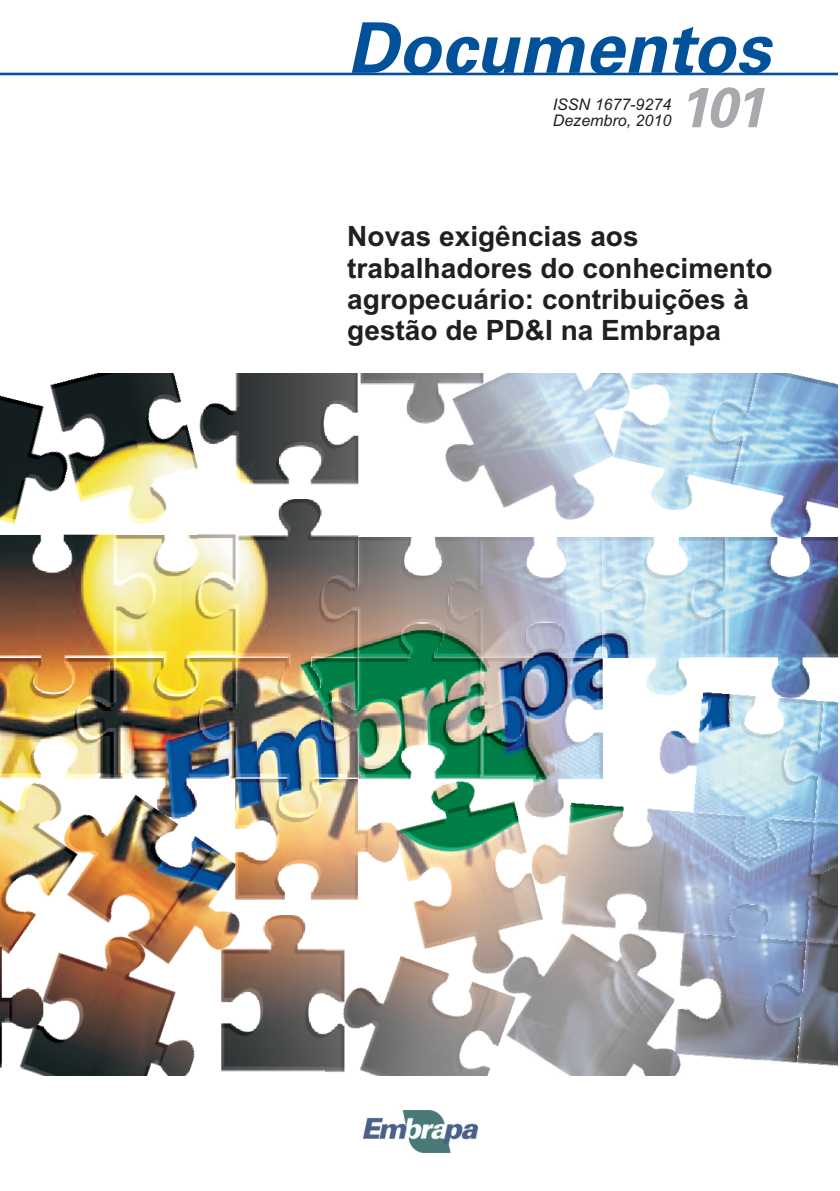
<style>
.page{position:relative;width:840px;height:1191px;background:#fff}
.page>*{position:absolute;margin:0;border:0;box-sizing:border-box;transform-origin:0 0}
.t1{font:italic 700 70px "Univers LT";color:#01529b}
.t2{font:italic 700 56.2px "Univers LT";color:#a8a9ad}
.t3{font:700 28px/31.2px "Arial";color:#231f20}
.t4{font:italic 16px/15.4px "Arial";color:#231f20}
</style>
<div class="page">
<img style="left:515px;top:936px;width:166px;height:140px">
<hr style="left:0;top:73px;width:837px;height:2px;background:#01529b">
<img style="left:0;top:539px;width:113px;height:119px">
<img style="left:0;top:385px;width:80px;height:186px">
<img style="left:0;top:658px;width:77px;height:96px">
<img style="left:0;top:754px;width:77px;height:157px">
<img style="left:51px;top:373px;width:148px;height:166px">
<img style="left:113px;top:535px;width:85px;height:123px">
<img style="left:77px;top:658px;width:122px;height:115px">
<img style="left:36px;top:773px;width:234px;height:145px">
<img style="left:20px;top:918px;width:203px;height:158px">
<img style="left:199px;top:373px;width:159px;height:111px">
<img style="left:198px;top:500px;width:160px;height:198px">
<img style="left:199px;top:658px;width:122px;height:161px">
<img style="left:236px;top:779px;width:151px;height:120px">
<img style="left:222px;top:915px;width:103px;height:156px">
<img style="left:325px;top:373px;width:97px;height:51px">
<img style="left:321px;top:537px;width:127px;height:86px">
<img style="left:321px;top:623px;width:159px;height:156px">
<img style="left:387px;top:769px;width:165px;height:218px">
<img style="left:325px;top:943px;width:190px;height:133px">
<img style="left:422px;top:373px;width:182px;height:187px">
<img style="left:448px;top:537px;width:154px;height:121px">
<img style="left:480px;top:622px;width:122px;height:196px">
<img style="left:527px;top:801px;width:156px;height:135px">
<img style="left:604px;top:373px;width:86px;height:138px">
<img style="left:602px;top:537px;width:87px;height:159px">
<img style="left:651px;top:689px;width:128px;height:173px">
<img style="left:683px;top:812px;width:122px;height:87px">
<img style="left:674px;top:899px;width:131px;height:163px">
<img style="left:690px;top:373px;width:147px;height:164px">
<img style="left:689px;top:537px;width:148px;height:162px">
<img style="left:779px;top:699px;width:58px;height:132px">
<img style="left:805px;top:785px;width:32px;height:122px">
<img style="left:760px;top:907px;width:77px;height:159px">
<img style="left:363px;top:1110px;width:114px;height:42px">
<img style="left:0;top:911px;width:43px;height:156px">
<h1 class="t1" style="left:347px;top:3px;width:424px">Documentos</h1>
<p class="t4" style="left:552px;top:99px;width:120px">ISSN 1677-9274<br>Dezembro, 2010</p>
<h2 class="t2" style="left:677px;top:71px;width:89px">101</h2>
<p class="t3" style="left:347px;top:224px;width:426px">Novas exigências aos trabalhadores do conhecimento agropecuário: contribuições à gestão de PD&amp;I na Embrapa</p>
</div>
